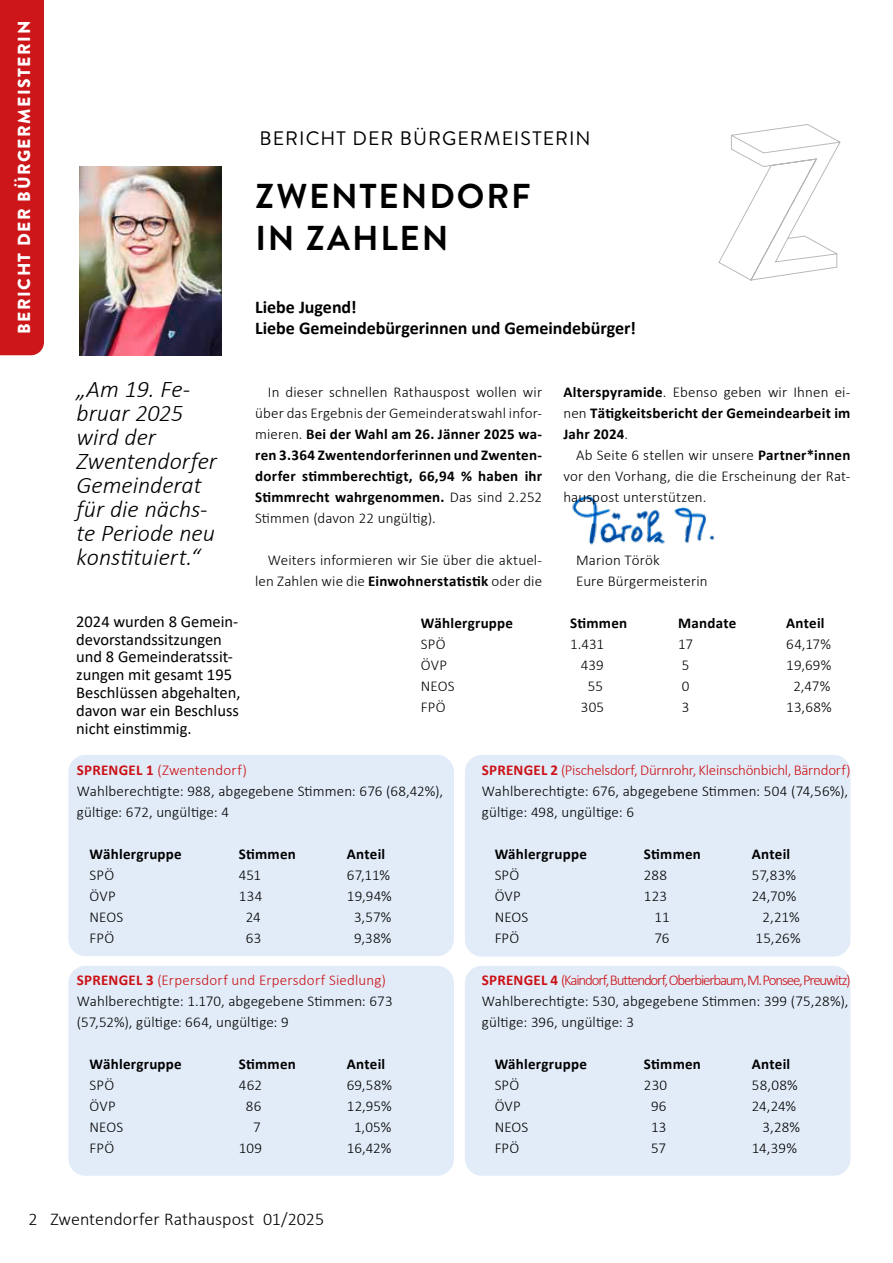
<style>
.page{position:relative;width:893px;height:1263px;background:#fff}
.page>*{position:absolute;margin:0;border:0;box-sizing:border-box;transform-origin:0 0}
.t1{font:700 34.5px/42px "Brandon Grotesque";letter-spacing:.055em;color:#000}
.t2{font:italic 300 24px/24px "Calibri";color:#000}
.t3{font:19.5px "Brandon Grotesque";letter-spacing:.055em;color:#000}
.t4{font:700 18px/21px "Calibri";color:#000}
.t5{font:300 18px "Calibri";color:#000}
.t6{font:900 17.4px "Brandon Grotesque";letter-spacing:.085em;color:#fff}
.t7{font:16.5px/17.9px "Calibri";color:#000}
.t8{font:300 15px/21px "Calibri";letter-spacing:.01em;color:#000}
.t9{font:700 15px/21px "Calibri";letter-spacing:.015em;color:#000;text-align:justify}
.s1{font-weight:300}
.s2{font-weight:700}
.s3{font-weight:700;color:#cb1116}
.s4{color:#cb1116}
</style>
<div class="page">
<svg style="left:718px;top:124px;width:123px;height:157px"></svg>
<img style="left:572px;top:496px;width:142px;height:49px">
<img style="left:79px;top:166px;width:142px;height:189px">
<div style="left:68px;top:755px;width:386px;height:201px;background:#e2ecf8;border-radius:17px"></div>
<div style="left:68px;top:966px;width:386px;height:210px;background:#e2ecf8;border-radius:17px"></div>
<div style="left:465px;top:966px;width:385px;height:210px;background:#e2ecf8;border-radius:17px"></div>
<div style="left:465px;top:755px;width:385px;height:202px;background:#e2ecf8;border-radius:17px"></div>
<div style="left:0;top:0;width:44px;height:355px;background:#cc1619"></div>
<p class="t6" style="left:12px;top:334px;width:314px;rotate:-90deg">BERICHT DER BÜRGERMEISTERIN</p>
<h3 class="t3" style="left:260px;top:125px;width:333px">BERICHT DER BÜRGERMEISTERIN</h3>
<h1 class="t1" style="left:255px;top:176px;width:277px">ZWENTENDORF<br>IN ZAHLEN</h1>
<p class="t4" style="left:255px;top:297px;width:382px">Liebe Jugend!<br>Liebe Gemeindebürgerinnen und Gemeindebürger!</p>
<h2 class="t2" style="left:77px;top:377px;width:142px">„Am 19. Fe&shy;bruar 2025 wird der<br>Zwentendorfer<br>Gemeinderat für die nächs&shy;te Periode neu konstituiert.“</h2>
<p class="t7" style="left:76px;top:612px;width:166px">2024 wurden 8 Gemein&shy;devorstandssitzungen und 8 Gemeinderatssit&shy;zungen mit gesamt 195<br>Beschlüssen abgehalten, davon war ein Beschluss nicht einstimmig.</p>
<p class="t9" style="left:255px;top:382px;width:289px;text-indent:13px"><span class="s1">In dieser schnellen Rathauspost wollen wir über das Ergebnis der Gemeinderatswahl infor&shy;mieren.</span> Bei der Wahl am 26. Jänner 2025 wa&shy;ren 3.364 Zwentendorferinnen und Zwenten&shy;dorfer stimmberechtigt, 66,94 % haben ihr Stimmrecht wahrgenommen. <span class="s1">Das sind 2.252<br>Stimmen (davon 22 ungültig).</span></p>
<p class="t8" style="left:255px;top:550px;width:289px;text-align:right">Weiters informieren wir Sie über die aktuel&shy;len Zahlen wie die <span class="s2">Einwohnerstatistik</span> oder die</p>
<p class="t9" style="left:563px;top:382px;width:289px">Alterspyramide<span class="s1">. Ebenso geben wir Ihnen ei&shy;nen</span> Tätigkeitsbericht der Gemeindearbeit im Jahr 2024<span class="s1">.</span></p>
<p class="t8" style="left:563px;top:445px;width:289px;text-align:justify;text-indent:13px">Ab Seite 6 stellen wir unsere <span class="s2">Partner*innen </span>vor den Vorhang, die die Erscheinung der Rat&shy;hauspost unterstützen.</p>
<p class="t8" style="left:576px;top:550px;width:133px">Marion Török<br>Eure Bürgermeisterin</p>
<p class="t9" style="left:421px;top:613px;width:94px">Wählergruppe</p>
<p class="t9" style="left:570px;top:613px;width:58px">Stimmen</p>
<p class="t9" style="left:678px;top:613px;width:60px">Mandate</p>
<p class="t9" style="left:786px;top:613px;width:40px">Anteil</p>
<p class="t8" style="left:421px;top:634px;width:26px">SPÖ</p>
<p class="t8" style="left:570px;top:634px;width:35px">1.431</p>
<p class="t8" style="left:678px;top:634px;width:16px">17</p>
<p class="t8" style="left:786px;top:634px;width:46px">64,17%</p>
<p class="t8" style="left:421px;top:655px;width:28px">ÖVP</p>
<p class="t8" style="left:581px;top:655px;width:24px">439</p>
<p class="t8" style="left:682px;top:655px;width:9px">5</p>
<p class="t8" style="left:786px;top:655px;width:47px">19,69%</p>
<p class="t8" style="left:421px;top:676px;width:35px">NEOS</p>
<p class="t8" style="left:588px;top:676px;width:17px">55</p>
<p class="t8" style="left:682px;top:676px;width:9px">0</p>
<p class="t8" style="left:793px;top:676px;width:39px">2,47%</p>
<p class="t8" style="left:421px;top:697px;width:26px">FPÖ</p>
<p class="t8" style="left:581px;top:697px;width:25px">305</p>
<p class="t8" style="left:682px;top:697px;width:9px">3</p>
<p class="t8" style="left:786px;top:697px;width:47px">13,68%</p>
<p class="t8" style="left:77px;top:760px;width:368px"><span class="s3">SPRENGEL 1</span> <span class="s4">(Zwentendorf)<br></span>Wahlberechtigte: 988, abgegebene Stimmen: 676 (68,42%), gültige: 672, ungültige: 4</p>
<p class="t9" style="left:90px;top:844px;width:94px">Wählergruppe</p>
<p class="t9" style="left:239px;top:844px;width:58px">Stimmen</p>
<p class="t9" style="left:347px;top:844px;width:40px">Anteil</p>
<p class="t8" style="left:90px;top:865px;width:26px">SPÖ</p>
<p class="t8" style="left:239px;top:865px;width:24px">451</p>
<p class="t8" style="left:347px;top:865px;width:45px">67,11%</p>
<p class="t8" style="left:90px;top:886px;width:28px">ÖVP</p>
<p class="t8" style="left:239px;top:886px;width:25px">134</p>
<p class="t8" style="left:347px;top:886px;width:46px">19,94%</p>
<p class="t8" style="left:90px;top:907px;width:35px">NEOS</p>
<p class="t8" style="left:246px;top:907px;width:16px">24</p>
<p class="t8" style="left:354px;top:907px;width:39px">3,57%</p>
<p class="t8" style="left:90px;top:928px;width:26px">FPÖ</p>
<p class="t8" style="left:246px;top:928px;width:17px">63</p>
<p class="t8" style="left:354px;top:928px;width:39px">9,38%</p>
<p class="t8" style="left:77px;top:970px;width:317px"><span class="s3">SPRENGEL 3</span> <span class="s4">(Erpersdorf und Erpersdorf Siedlung)<br></span>Wahlberechtigte: 1.170, abgegebene Stimmen: 673 (57,52%), gültige: 664, ungültige: 9</p>
<p class="t9" style="left:90px;top:1054px;width:94px">Wählergruppe</p>
<p class="t9" style="left:239px;top:1054px;width:58px">Stimmen</p>
<p class="t9" style="left:347px;top:1054px;width:40px">Anteil</p>
<p class="t8" style="left:90px;top:1075px;width:26px">SPÖ</p>
<p class="t8" style="left:239px;top:1075px;width:25px">462</p>
<p class="t8" style="left:347px;top:1075px;width:47px">69,58%</p>
<p class="t8" style="left:90px;top:1096px;width:28px">ÖVP</p>
<p class="t8" style="left:246px;top:1096px;width:17px">86</p>
<p class="t8" style="left:347px;top:1096px;width:46px">12,95%</p>
<p class="t8" style="left:90px;top:1117px;width:35px">NEOS</p>
<p class="t8" style="left:253px;top:1117px;width:9px">7</p>
<p class="t8" style="left:354px;top:1117px;width:39px">1,05%</p>
<p class="t8" style="left:90px;top:1138px;width:26px">FPÖ</p>
<p class="t8" style="left:239px;top:1138px;width:25px">109</p>
<p class="t8" style="left:347px;top:1138px;width:46px">16,42%</p>
<p class="t8" style="left:482px;top:760px;width:370px"><span class="s3">SPRENGEL 2</span> <span class="s4">(Pischelsdorf, Dürnrohr, Kleinschönbichl, Bärndorf)<br></span>Wahlberechtigte: 676, abgegebene Stimmen: 504 (74,56%), gültige: 498, ungültige: 6</p>
<p class="t9" style="left:495px;top:844px;width:94px">Wählergruppe</p>
<p class="t9" style="left:644px;top:844px;width:58px">Stimmen</p>
<p class="t9" style="left:752px;top:844px;width:40px">Anteil</p>
<p class="t8" style="left:495px;top:865px;width:26px">SPÖ</p>
<p class="t8" style="left:644px;top:865px;width:25px">288</p>
<p class="t8" style="left:752px;top:865px;width:46px">57,83%</p>
<p class="t8" style="left:495px;top:886px;width:28px">ÖVP</p>
<p class="t8" style="left:644px;top:886px;width:25px">123</p>
<p class="t8" style="left:752px;top:886px;width:46px">24,70%</p>
<p class="t8" style="left:495px;top:907px;width:35px">NEOS</p>
<p class="t8" style="left:655px;top:907px;width:17px">11</p>
<p class="t8" style="left:763px;top:907px;width:39px">2,21%</p>
<p class="t8" style="left:495px;top:928px;width:26px">FPÖ</p>
<p class="t8" style="left:655px;top:928px;width:17px">76</p>
<p class="t8" style="left:755px;top:928px;width:47px">15,26%</p>
<p class="t8" style="left:482px;top:970px;width:370px"><span class="s3">SPRENGEL 4</span> <span class="s4">(Kaindorf, Buttendorf, Oberbierbaum, M. Ponsee, Preuwitz)<br></span>Wahlberechtigte: 530, abgegebene Stimmen: 399 (75,28%), gültige: 396, ungültige: 3</p>
<p class="t9" style="left:495px;top:1054px;width:94px">Wählergruppe</p>
<p class="t9" style="left:644px;top:1054px;width:58px">Stimmen</p>
<p class="t9" style="left:752px;top:1054px;width:40px">Anteil</p>
<p class="t8" style="left:495px;top:1075px;width:26px">SPÖ</p>
<p class="t8" style="left:644px;top:1075px;width:25px">230</p>
<p class="t8" style="left:752px;top:1075px;width:47px">58,08%</p>
<p class="t8" style="left:495px;top:1096px;width:28px">ÖVP</p>
<p class="t8" style="left:651px;top:1096px;width:17px">96</p>
<p class="t8" style="left:752px;top:1096px;width:46px">24,24%</p>
<p class="t8" style="left:495px;top:1117px;width:35px">NEOS</p>
<p class="t8" style="left:651px;top:1117px;width:17px">13</p>
<p class="t8" style="left:763px;top:1117px;width:39px">3,28%</p>
<p class="t8" style="left:495px;top:1138px;width:26px">FPÖ</p>
<p class="t8" style="left:651px;top:1138px;width:17px">57</p>
<p class="t8" style="left:752px;top:1138px;width:47px">14,39%</p>
<p class="t5" style="left:28px;top:1208px;width:297px">2 Zwentendorfer Rathauspost 01/2025</p>
</div>
